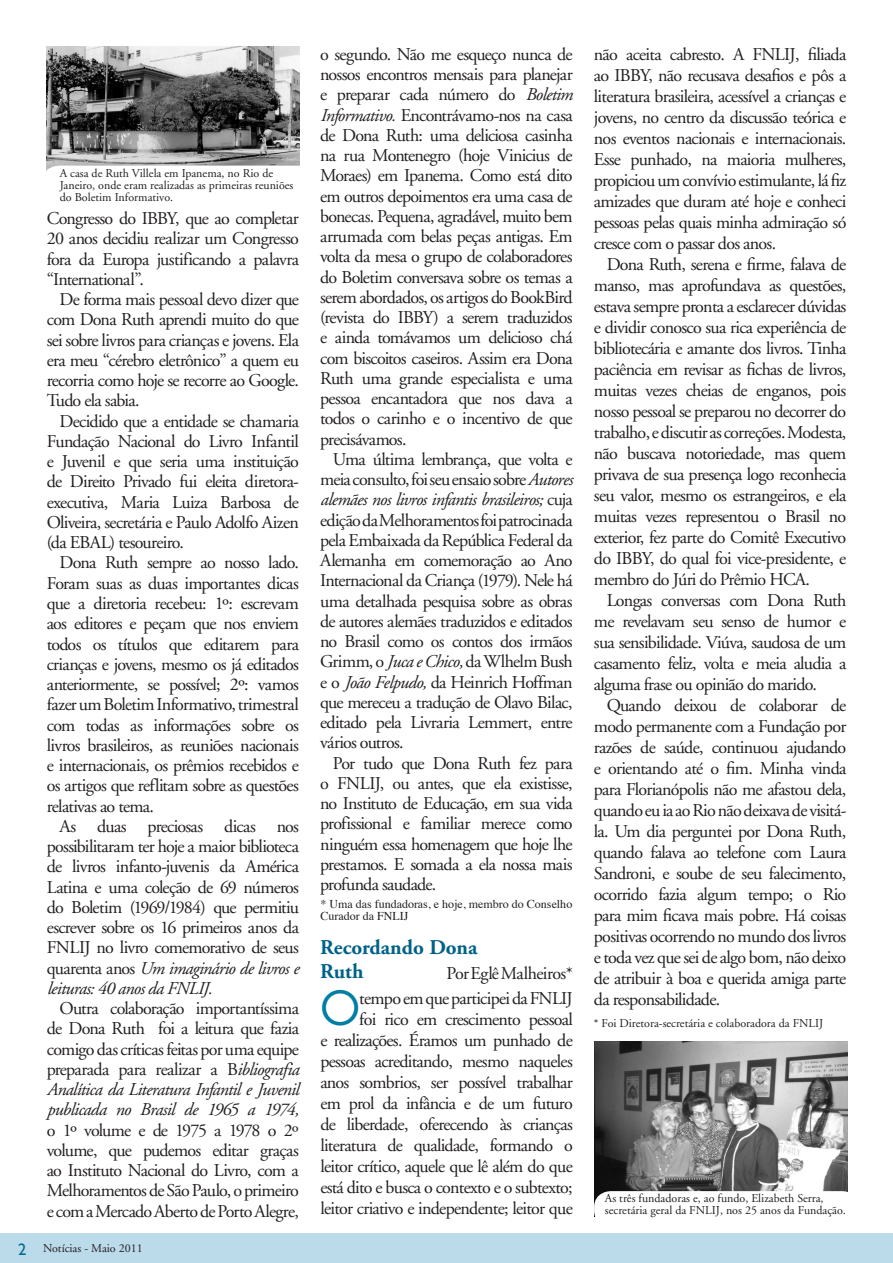
<style>
.page{position:relative;width:893px;height:1263px;background:#fff}
.page>*{position:absolute;margin:0;border:0;box-sizing:border-box;transform-origin:0 0}
.t1{font:45.9px "Futura";color:#007ea4}
.t2{font:700 21px/24px "Adobe Garamond";color:#006288}
.t3{font:18px/20.2px "Adobe Garamond";letter-spacing:-.04em;color:#231f20;text-align:justify}
.t4{font:16.5px "Gill Sans";color:#006991}
.t5{font:12px/12px "Adobe Garamond";color:#231f20}
.t6{font:12px/12px "Times";color:#231f20}
.s1{font-style:italic}
</style>
<div class="page">
<div style="left:0;top:1233px;width:893px;height:30px;background:#bbdaea"></div>
<img style="left:46px;top:47px;width:253px;height:124px">
<div style="left:41px;top:166px;width:275px;height:45px;background:#fff;border-radius:18px"></div>
<img style="left:594px;top:1042px;width:254px;height:174px">
<div style="left:594px;top:1191px;width:264px;height:36px;background:#fff;border-radius:16px"></div>
<p class="t5" style="left:60px;top:168px;width:235px">A casa de Ruth Villela em Ipanema, no Rio de<br>Janeiro, onde eram realizadas as primeiras reuniões do Boletim Informativo.</p>
<p class="t3" style="left:47px;top:209px;width:254px">Congresso do IBBY, que ao completar 20 anos decidiu realizar um Congresso fora da Europa justificando a palavra “International”.</p>
<p class="t3" style="left:47px;top:290px;width:254px;text-indent:13px">De forma mais pessoal devo dizer que com Dona Ruth aprendi muito do que sei sobre livros para crianças e jovens. Ela era meu “cérebro eletrônico” a quem eu recorria como hoje se recorre ao Google.<br>Tudo ela sabia.</p>
<p class="t3" style="left:47px;top:411px;width:254px;text-indent:13px">Decidido que a entidade se chamaria Fundação Nacional do Livro Infantil e Juvenil e que seria uma instituição de Direito Privado fui eleita diretora&shy;executiva, Maria Luiza Barbosa de Oliveira, secretária e Paulo Adolfo Aizen (da EBAL) tesoureiro.</p>
<p class="t3" style="left:47px;top:553px;width:254px;text-indent:13px">Dona Ruth sempre ao nosso lado.<br>Foram suas as duas importantes dicas que a diretoria recebeu: 1º: escrevam aos editores e peçam que nos enviem todos os títulos que editarem para crianças e jovens, mesmo os já editados anteriormente, se possível; 2º: vamos fazer um Boletim Informativo, trimestral com todas as informações sobre os livros brasileiros, as reuniões nacionais e internacionais, os prêmios recebidos e os artigos que reflitam sobre as questões relativas ao tema.</p>
<p class="t3" style="left:47px;top:816px;width:254px;text-indent:13px">As duas preciosas dicas nos possibilitaram ter hoje a maior biblioteca de livros infanto-juvenis da América Latina e uma coleção de 69 números do Boletim (1969/1984) que permitiu escrever sobre os 16 primeiros anos da FNLIJ no livro comemorativo de seus quarenta anos <span class="s1">Um imaginário de livros e leituras: 40 anos da FNLIJ.</span></p>
<p class="t3" style="left:47px;top:999px;width:254px;text-indent:13px">Outra colaboração importantíssima de Dona Ruth foi a leitura que fazia comigo das críticas feitas por uma equipe preparada para realizar a B<span class="s1">ibliografia Analítica da Literatura Infantil e Juvenil publicada no Brasil de 1965 a 1974,</span></p>
<p class="t3" style="left:47px;top:1120px;width:254px">o 1º volume e de 1975 a 1978 o 2º volume, que pudemos editar graças ao Instituto Nacional do Livro, com a Melhoramentos de São Paulo, o primeiro e com a Mercado Aberto de Porto Alegre,</p>
<p class="t4" style="left:18px;top:1239px;width:10px">2</p>
<p class="t5" style="left:43px;top:1243px;width:101px">Notícias - Maio 2011</p>
<p class="t3" style="left:320px;top:44px;width:254px">o segundo. Não me esqueço nunca de nossos encontros mensais para planejar e preparar cada número do <span class="s1">Boletim Informativo.</span> Encontrávamo-nos na casa de Dona Ruth: uma deliciosa casinha na rua Montenegro (hoje Vinicius de Moraes) em Ipanema. Como está dito em outros depoimentos era uma casa de bonecas. Pequena, agradável, muito bem arrumada com belas peças antigas. Em volta da mesa o grupo de colaboradores do Boletim conversava sobre os temas a serem abordados, os artigos do BookBird (revista do IBBY) a serem traduzidos e ainda tomávamos um delicioso chá com biscoitos caseiros. Assim era Dona Ruth uma grande especialista e uma pessoa encantadora que nos dava a todos o carinho e o incentivo de que precisávamos.</p>
<p class="t3" style="left:320px;top:449px;width:254px;text-indent:13px">Uma última lembrança, que volta e meia consulto, foi seu ensaio sobre <span class="s1">Autores alemães nos livros infantis brasileiros;</span> cuja edição da Melhoramentos foi patrocinada pela Embaixada da República Federal da Alemanha em comemoração ao Ano Internacional da Criança (1979). Nele há uma detalhada pesquisa sobre as obras de autores alemães traduzidos e editados no Brasil como os contos dos irmãos Grimm, o <span class="s1">Juca e Chico,</span> da Wlhelm Bush e o <span class="s1">João Felpudo,</span> da Heinrich Hoffman que mereceu a tradução de Olavo Bilac, editado pela Livraria Lemmert, entre vários outros.</p>
<p class="t3" style="left:320px;top:753px;width:254px;text-indent:13px">Por tudo que Dona Ruth fez para o FNLIJ, ou antes, que ela existisse, no Instituto de Educação, em sua vida profissional e familiar merece como ninguém essa homenagem que hoje lhe prestamos. E somada a ela nossa mais profunda saudade.</p>
<p class="t6" style="left:320px;top:896px;width:253px">* Uma das fundadoras, e hoje, membro do Conselho<br>Curador da FNLIJ</p>
<p class="t2" style="left:320px;top:935px;width:159px">Recordando Dona<br>Ruth</p>
<h1 class="t1" style="left:320px;top:976px;width:41px">O</h1>
<p class="t3" style="left:446px;top:963px;width:128px">Por Eglê Malheiros*</p>
<p class="t3" style="left:320px;top:988px;width:254px;line-height:21px;text-align:right">tempo em que participei da FNLIJ<br>foi rico em crescimento pessoal<br>e realizações. Éramos um punhado de pessoas acreditando, mesmo naqueles anos sombrios, ser possível trabalhar em prol da infância e de um futuro de liberdade, oferecendo às crianças literatura de qualidade, formando o leitor crítico, aquele que lê além do que está dito e busca o contexto e o subtexto; leitor criativo e independente; leitor que</p>
<p class="t3" style="left:594px;top:44px;width:254px;line-height:21px">não aceita cabresto. A FNLIJ, filiada ao IBBY, não recusava desafios e pôs a literatura brasileira, acessível a crianças e jovens, no centro da discussão teórica e nos eventos nacionais e internacionais.<br>Esse punhado, na maioria mulheres, propiciou um convívio estimulante, lá fiz amizades que duram até hoje e conheci pessoas pelas quais minha admiração só cresce com o passar dos anos.</p>
<p class="t3" style="left:594px;top:254px;width:254px;line-height:21px;text-indent:13px">Dona Ruth, serena e firme, falava de manso, mas aprofundava as questões, estava sempre pronta a esclarecer dúvidas e dividir conosco sua rica experiência de bibliotecária e amante dos livros. Tinha paciência em revisar as fichas de livros, muitas vezes cheias de enganos, pois nosso pessoal se preparou no decorrer do trabalho, e discutir as correções. Modesta, não buscava notoriedade, mas quem privava de sua presença logo reconhecia seu valor, mesmo os estrangeiros, e ela muitas vezes representou o Brasil no exterior, fez parte do Comitê Executivo do IBBY, do qual foi vice-presidente, e membro do Júri do Prêmio HCA.</p>
<p class="t3" style="left:594px;top:590px;width:254px;line-height:21px;text-indent:13px">Longas conversas com Dona Ruth me revelavam seu senso de humor e sua sensibilidade. Viúva, saudosa de um casamento feliz, volta e meia aludia a alguma frase ou opinião do marido.</p>
<p class="t3" style="left:594px;top:695px;width:254px;line-height:21px;text-indent:13px">Quando deixou de colaborar de modo permanente com a Fundação por razões de saúde, continuou ajudando e orientando até o fim. Minha vinda para Florianópolis não me afastou dela, quando eu ia ao Rio não deixava de visitá&shy;la. Um dia perguntei por Dona Ruth, quando falava ao telefone com Laura Sandroni, e soube de seu falecimento, ocorrido fazia algum tempo; o Rio para mim ficava mais pobre. Há coisas positivas ocorrendo no mundo dos livros e toda vez que sei de algo bom, não deixo de atribuir à boa e querida amiga parte da responsabilidade.</p>
<p class="t5" style="left:594px;top:1017px;width:231px">* Foi Diretora-secretária e colaboradora da FNLIJ</p>
<p class="t5" style="left:605px;top:1192px;width:242px">As três fundadoras e, ao fundo, Elizabeth Serra, secretária geral da FNLIJ, nos 25 anos da Fundação.</p>
</div>
